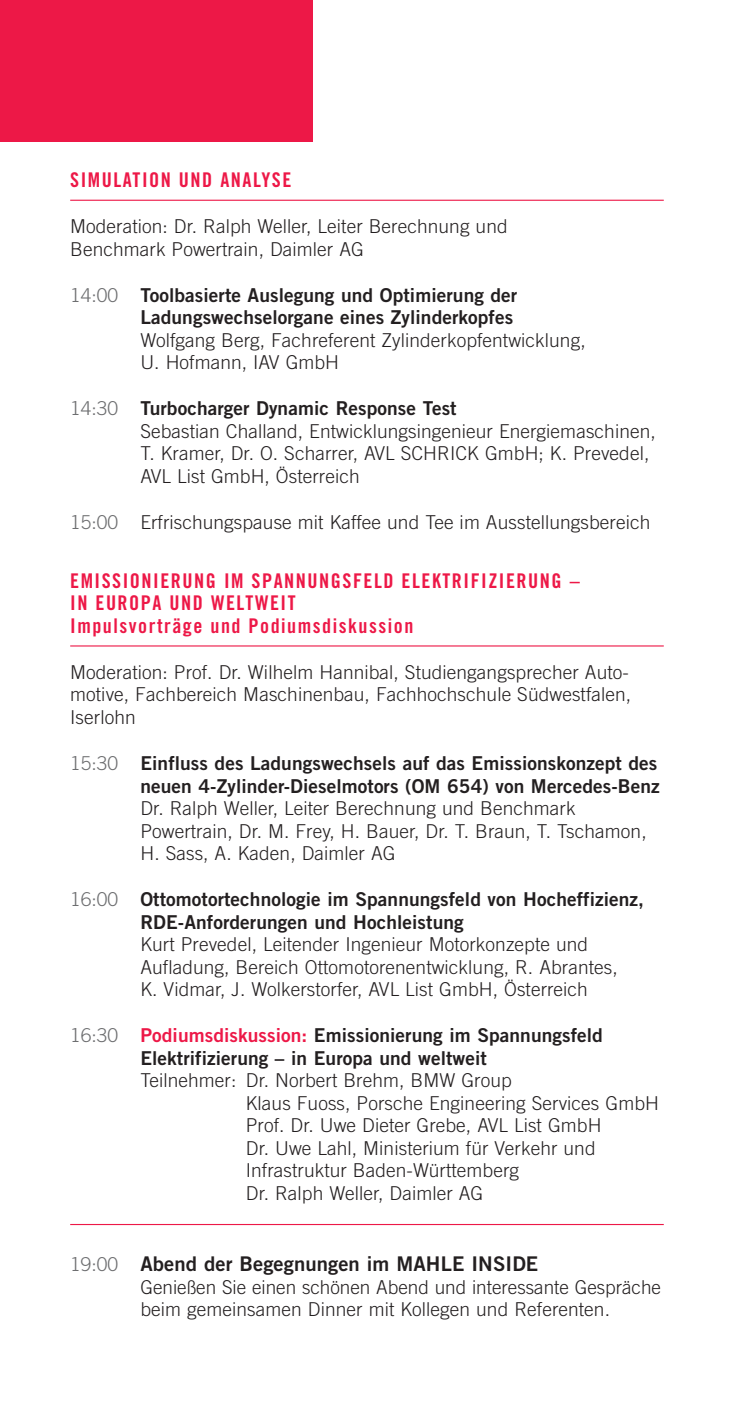
<style>
.page{position:relative;width:734px;height:1423px;background:#fff}
.page>*{position:absolute;margin:0;border:0;box-sizing:border-box;transform-origin:0 0}
.t1{font:20.25px/22.5px "Trade Gothic LT Std Bd Cn 20";letter-spacing:.075em;color:#ed1847}
.t2{font:20.25px "Trade Gothic LT Std Bd 2";letter-spacing:.005em;color:#231f20}
.t3{font:300 19.12px/22.5px "Trade Gothic LT Std";letter-spacing:.005em;color:#231f20}
.t4{font:19.12px/22.5px "Trade Gothic LT Std Bd 2";letter-spacing:.005em;color:#231f20;text-align:right}
.s1{font-family:"Trade Gothic LT Std";font-weight:300;color:#6d6e70}
.s2{color:#6d6e70}
.s3{color:#ed1847}
.s4{font-family:"Trade Gothic LT Std";font-weight:300;font-size:19.12px;color:#6d6e70}
</style>
<div class="page">
<div style="left:0;top:0;width:313px;height:142px;background:#ed1847"></div>
<hr style="left:70px;top:200px;width:593px;height:1px;background:#ed1847">
<hr style="left:70px;top:645px;width:593px;height:1px;background:#ed1847">
<hr style="left:70px;top:1223px;width:593px;height:1px;background:#ed1847">
<p class="t1" style="left:70px;top:171px;width:222px">SIMULATION UND ANALYSE</p>
<p class="t3" style="left:70px;top:217px;width:439px">Moderation: Dr. Ralph Weller, Leiter Berechnung und<br>Benchmark Powertrain, Daimler AG</p>
<p class="t4" style="left:70px;top:286px;width:448px"><span class="s1">14:00</span> Toolbasierte Auslegung und Optimierung der<br>Ladungswechselorgane eines Zylinderkopfes</p>
<p class="t3" style="left:140px;top:331px;width:446px">Wolfgang Berg, Fachreferent Zylinderkopfentwicklung,<br>U. Hofmann, IAV GmbH</p>
<p class="t4" style="left:70px;top:400px;width:388px"><span class="s1">14:30</span> Turbocharger Dynamic Response Test</p>
<p class="t3" style="left:140px;top:422px;width:517px">Sebastian Challand, Entwicklungsingenieur Energiemaschinen,<br>T. Kramer, Dr. O. Scharrer, AVL SCHRICK GmbH; K. Prevedel,<br>AVL List GmbH, Österreich</p>
<p class="t3" style="left:70px;top:513px;width:581px"><span class="s2">15:00</span> Erfrischungspause mit Kaffee und Tee im Ausstellungsbereich</p>
<p class="t1" style="left:70px;top:571px;width:511px">EMISSIONIERUNG IM SPANNUNGSFELD ELEKTRIFIZIERUNG –<br>IN EUROPA UND WELTWEIT<br>Impulsvorträge und Podiumsdiskussion</p>
<p class="t3" style="left:70px;top:663px;width:562px;text-align:justify">Moderation: Prof. Dr. Wilhelm Hannibal, Studiengangsprecher Auto&shy;motive, Fachbereich Maschinenbau, Fachhochschule Südwestfalen, Iserlohn</p>
<p class="t4" style="left:70px;top:754px;width:591px"><span class="s1">15:30</span> Einfluss des Ladungswechsels auf das Emissionskonzept des neuen 4-Zylinder-Dieselmotors (OM 654) von Mercedes-Benz</p>
<p class="t3" style="left:140px;top:799px;width:507px">Dr. Ralph Weller, Leiter Berechnung und Benchmark<br>Powertrain, Dr. M. Frey, H. Bauer, Dr. T. Braun, T. Tschamon,<br>H. Sass, A. Kaden, Daimler AG</p>
<p class="t4" style="left:140px;top:890px;width:505px;text-align:left;text-indent:-70px"><span class="s1">16:00</span> Ottomotortechnologie im Spannungsfeld von Hocheffizienz,<br>RDE-Anforderungen und Hochleistung</p>
<p class="t3" style="left:140px;top:935px;width:478px">Kurt Prevedel, Leitender Ingenieur Motorkonzepte und<br>Aufladung, Bereich Ottomotorenentwicklung, R. Abrantes,<br>K. Vidmar, J. Wolkerstorfer, AVL List GmbH, Österreich</p>
<p class="t4" style="left:140px;top:1026px;width:464px;text-align:left;text-indent:-70px"><span class="s1">16:30</span> <span class="s3">Podiumsdiskussion:</span> Emissionierung im Spannungsfeld<br>Elektrifizierung – in Europa und weltweit</p>
<p class="t3" style="left:246px;top:1071px;width:414px;text-indent:-105px">Teilnehmer: Dr. Norbert Brehm, BMW Group<br>Klaus Fuoss, Porsche Engineering Services GmbH Prof. Dr. Uwe Dieter Grebe, AVL List GmbH<br>Dr. Uwe Lahl, Ministerium für Verkehr und Infrastruktur Baden-Württemberg<br>Dr. Ralph Weller, Daimler AG</p>
<p class="t2" style="left:70px;top:1256px;width:469px"><span class="s4">19:00</span> Abend der Begegnungen im MAHLE INSIDE</p>
<p class="t3" style="left:140px;top:1278px;width:522px">Genießen Sie einen schönen Abend und interessante Gespräche beim gemeinsamen Dinner mit Kollegen und Referenten.</p>
</div>
